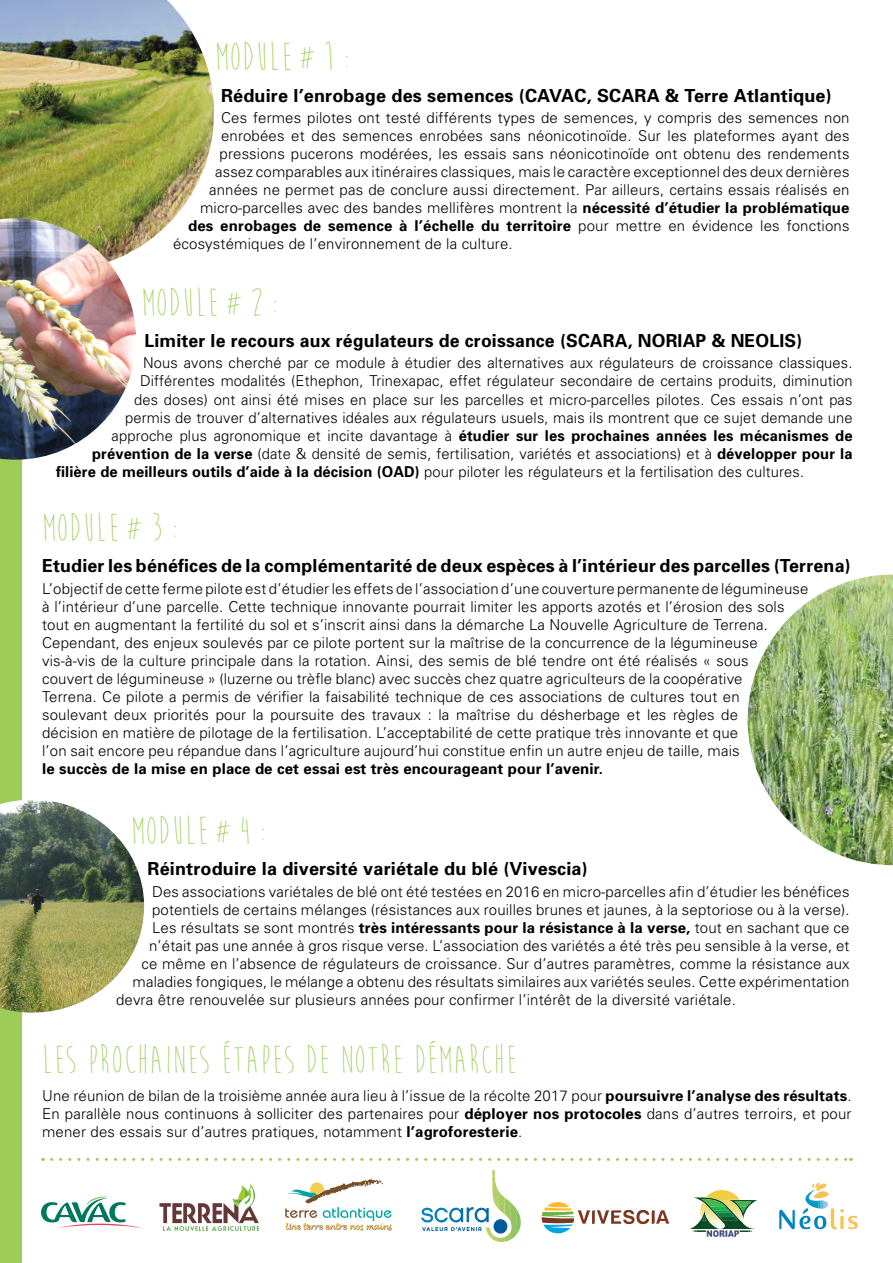
<style>
.page{position:relative;width:893px;height:1263px;background:#fff}
.page>*{position:absolute;margin:0;border:0;box-sizing:border-box;transform-origin:0 0}
.t1{font:40.5px "Moon Flower";letter-spacing:.01em;color:#9dcd58}
.t2{font:700 18px "Univers";letter-spacing:.01em;color:#000}
.t3{font:300 15px/18px "Univers";letter-spacing:.01em;color:#000}
.t4{font:700 15px "Univers";letter-spacing:.01em;color:#000}
.s1{font-weight:700}
.s2{font-weight:300}
</style>
<div class="page">
<div style="left:0;top:0;width:21px;height:1263px;background:#9dcd58"></div>
<img style="left:0;top:0;width:214px;height:249px">
<img style="left:748px;top:574px;width:145px;height:291px">
<img style="left:0;top:218px;width:136px;height:242px">
<img style="left:0;top:800px;width:144px;height:213px">
<svg style="left:51px;top:1158px;width:800px;height:3px"></svg>
<svg style="left:41px;top:1196px;width:100px;height:32px"></svg>
<svg style="left:421px;top:1170px;width:100px;height:72px"></svg>
<svg style="left:542px;top:1202px;width:127px;height:32px"></svg>
<svg style="left:690px;top:1190px;width:67px;height:47px"></svg>
<svg style="left:159px;top:1183px;width:100px;height:48px"></svg>
<svg style="left:779px;top:1183px;width:79px;height:47px"></svg>
<svg style="left:285px;top:1179px;width:107px;height:52px"></svg>
<h1 class="t1" style="left:215px;top:36px;width:138px">MODULE#1:</h1>
<p class="t2" style="left:221px;top:84px;width:612px">Réduire l’enrobage des semences (CAVAC, SCARA &amp; Terre Atlantique)</p>
<p class="t3" style="left:221px;top:109px;width:630px">Ces fermes pilotes ont testé différents types de semences, y compris des semences non</p>
<p class="t3" style="left:221px;top:127px;width:630px">enrobées et des semences enrobées sans néonicotinoïde. Sur les plateformes ayant des</p>
<p class="t3" style="left:220px;top:145px;width:631px">pressions pucerons modérées, les essais sans néonicotinoïde ont obtenu des rendements</p>
<p class="t3" style="left:215px;top:163px;width:636px">assez comparables aux itinéraires classiques, mais le caractère exceptionnel des deux dernières</p>
<p class="t3" style="left:209px;top:181px;width:642px">années ne permet pas de conclure aussi directement. Par ailleurs, certains essais réalisés en</p>
<p class="t3" style="left:200px;top:199px;width:651px">micro-parcelles avec des bandes mellifères montrent la <span class="s1">nécessité d’étudier la problématique</span></p>
<p class="t4" style="left:188px;top:217px;width:663px">des enrobages de semence à l’échelle du territoire <span class="s2">pour mettre en évidence les fonctions</span></p>
<p class="t3" style="left:173px;top:235px;width:341px">écosystémiques de l’environnement de la culture.</p>
<h1 class="t1" style="left:142px;top:282px;width:140px">MODULE#2:</h1>
<p class="t2" style="left:145px;top:330px;width:659px">Limiter le recours aux régulateurs de croissance (SCARA, NORIAP &amp; NEOLIS)</p>
<p class="t3" style="left:143px;top:354px;width:711px">Nous avons cherché par ce module à étudier des alternatives aux régulateurs de croissance classiques.</p>
<p class="t3" style="left:140px;top:372px;width:714px">Différentes modalités (Ethephon, Trinexapac, effet régulateur secondaire de certains produits, diminution</p>
<p class="t3" style="left:134px;top:390px;width:720px">des doses) ont ainsi été mises en place sur les parcelles et micro-parcelles pilotes. Ces essais n’ont pas</p>
<p class="t3" style="left:125px;top:408px;width:729px">permis de trouver d’alternatives idéales aux régulateurs usuels, mais ils montrent que ce sujet demande une</p>
<p class="t4" style="left:112px;top:426px;width:743px"><span class="s2">approche plus agronomique et incite davantage à</span> étudier sur les prochaines années les mécanismes de</p>
<p class="t3" style="left:92px;top:444px;width:762px"><span class="s1">prévention de la verse</span> (date &amp; densité de semis, fertilisation, variétés et associations) et à <span class="s1">développer pour la</span></p>
<p class="t3" style="left:56px;top:462px;width:749px"><span class="s1">filière de meilleurs outils d’aide à la décision (OAD)</span> pour piloter les régulateurs et la fertilisation des cultures.</p>
<h1 class="t1" style="left:42px;top:507px;width:139px">MODULE#3:</h1>
<p class="t2" style="left:42px;top:555px;width:810px">Etudier les bénéfices de la complémentarité de deux espèces à l’intérieur des parcelles (Terrena)</p>
<p class="t3" style="left:42px;top:579px;width:768px">L’objectif de cette ferme pilote est d’étudier les effets de l’association d’une couverture permanente de légumineuse à l’intérieur d’une parcelle. Cette technique innovante pourrait limiter les apports azotés et l’érosion des sols tout en augmentant la fertilité du sol et s’inscrit ainsi dans la démarche La Nouvelle Agriculture de Terrena.<br>Cependant, des enjeux soulevés par ce pilote portent sur la maîtrise de la concurrence de la légumineuse vis-à-vis de la culture principale dans la rotation. Ainsi, des semis de blé tendre ont été réalisés « sous<br>couvert de légumineuse » (luzerne ou trèfle blanc) avec succès chez quatre agriculteurs de la coopérative<br>Terrena. Ce pilote a permis de vérifier la faisabilité technique de ces associations de cultures tout en soulevant deux priorités pour la poursuite des travaux : la maîtrise du désherbage et les règles de<br>décision en matière de pilotage de la fertilisation. L’acceptabilité de cette pratique très innovante et que<br>l’on sait encore peu répandue dans l’agriculture aujourd’hui constitue enfin un autre enjeu de taille, mais</p>
<p class="t4" style="left:42px;top:759px;width:562px">le succès de la mise en place de cet essai est très encourageant pour l’avenir.</p>
<h1 class="t1" style="left:131px;top:810px;width:139px">MODULE#4:</h1>
<p class="t2" style="left:148px;top:858px;width:442px">Réintroduire la diversité variétale du blé (Vivescia)</p>
<p class="t3" style="left:152px;top:882px;width:699px">Des associations variétales de blé ont été testées en 2016 en micro-parcelles afin d’étudier les bénéfices</p>
<p class="t3" style="left:152px;top:900px;width:699px">potentiels de certains mélanges (résistances aux rouilles brunes et jaunes, à la septoriose ou à la verse).</p>
<p class="t3" style="left:152px;top:918px;width:699px">Les résultats se sont montrés <span class="s1">très intéressants pour la résistance à la verse,</span> tout en sachant que ce</p>
<p class="t3" style="left:149px;top:936px;width:702px">n’était pas une année à gros risque verse. L’association des variétés a été très peu sensible à la verse, et</p>
<p class="t3" style="left:142px;top:954px;width:710px">ce même en l’absence de régulateurs de croissance. Sur d’autres paramètres, comme la résistance aux</p>
<p class="t3" style="left:133px;top:972px;width:718px">maladies fongiques, le mélange a obtenu des résultats similaires aux variétés seules. Cette expérimentation</p>
<p class="t3" style="left:116px;top:990px;width:621px">devra être renouvelée sur plusieurs années pour confirmer l’intérêt de la diversité variétale.</p>
<h1 class="t1" style="left:42px;top:1039px;width:477px">LES PROCHAINES ÉTAPES DE NOTRE DÉMARCHE</h1>
<p class="t3" style="left:42px;top:1087px;width:811px;text-align:justify">Une réunion de bilan de la troisième année aura lieu à l’issue de la récolte 2017 pour <span class="s1">poursuivre l’analyse des résultats</span>.<br>En parallèle nous continuons à solliciter des partenaires pour <span class="s1">déployer nos protocoles</span> dans d’autres terroirs, et pour mener des essais sur d’autres pratiques, notamment <span class="s1">l’agroforesterie</span>.</p>
</div>
